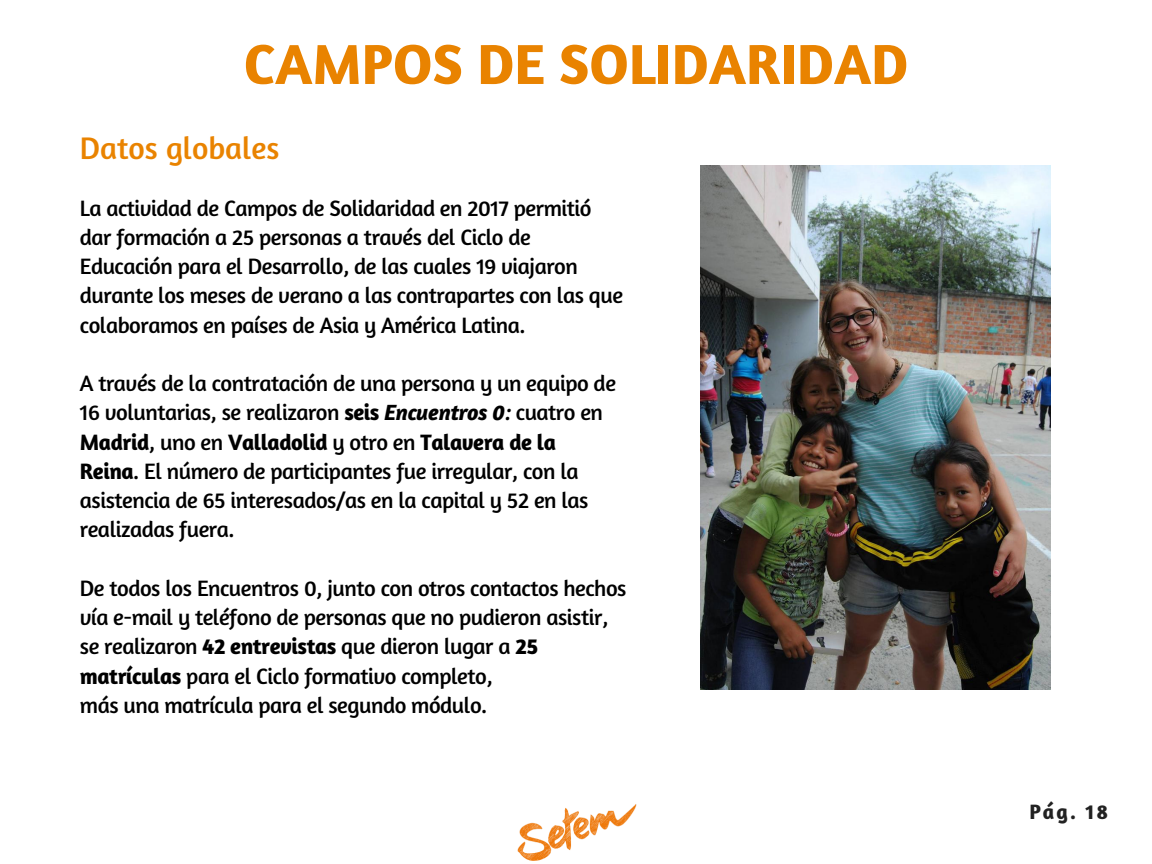
<style>
.page{position:relative;width:1152px;height:864px;background:#fff}
.page>*{position:absolute;margin:0;border:0;box-sizing:border-box;transform-origin:0 0}
.t1{font:700 57.3px "Amaranth";color:#e98300}
.t2{font:31.65px "Amaranth";color:#e98300}
.t3{font:22.65px/29.2px "Amaranth";letter-spacing:-.02em;color:#000}
.t4{font:700 21.15px "Amaranth";color:#222}
.s1{font-weight:700}
.s2{font-weight:700;font-style:italic}
.s3{font-style:italic}
</style>
<div class="page">
<img style="left:517px;top:804px;width:120px;height:57px">
<img style="left:701px;top:165px;width:350px;height:525px">
<h1 class="t1" style="left:244px;top:28px;width:666px">CAMPOS DE SOLIDARIDAD</h1>
<h2 class="t2" style="left:80px;top:128px;width:201px">Datos globales</h2>
<p class="t3" style="left:80px;top:193px;width:545px">La actividad de Campos de Solidaridad en 2017 permitió dar formación a 25 personas a través del Ciclo de Educación para el Desarrollo, de las cuales 19 viajaron durante los meses de verano a las contrapartes con las que colaboramos en países de Asia y América Latina.</p>
<p class="t3" style="left:80px;top:368px;width:538px">A través de la contratación de una persona y un equipo de 16 voluntarias, se realizaron <span class="s1">seis</span> <span class="s2">Encuentros 0</span><span class="s3">:</span> cuatro en <span class="s1">Madrid</span>, uno en <span class="s1">Valladolid</span> y otro en <span class="s1">Talavera de la Reina</span>. El número de participantes fue irregular, con la asistencia de 65 interesados/as en la capital y 52 en las realizadas fuera.</p>
<p class="t3" style="left:80px;top:573px;width:548px">De todos los Encuentros 0, junto con otros contactos hechos vía e-mail y teléfono de personas que no pudieron asistir, se realizaron <span class="s1">42 entrevistas</span> que dieron lugar a <span class="s1">25 matrículas</span> para el Ciclo formativo completo,<br>más una matrícula para el segundo módulo.</p>
<p class="t4" style="left:1029px;top:798px;width:80px">Pág. 18</p>
</div>
